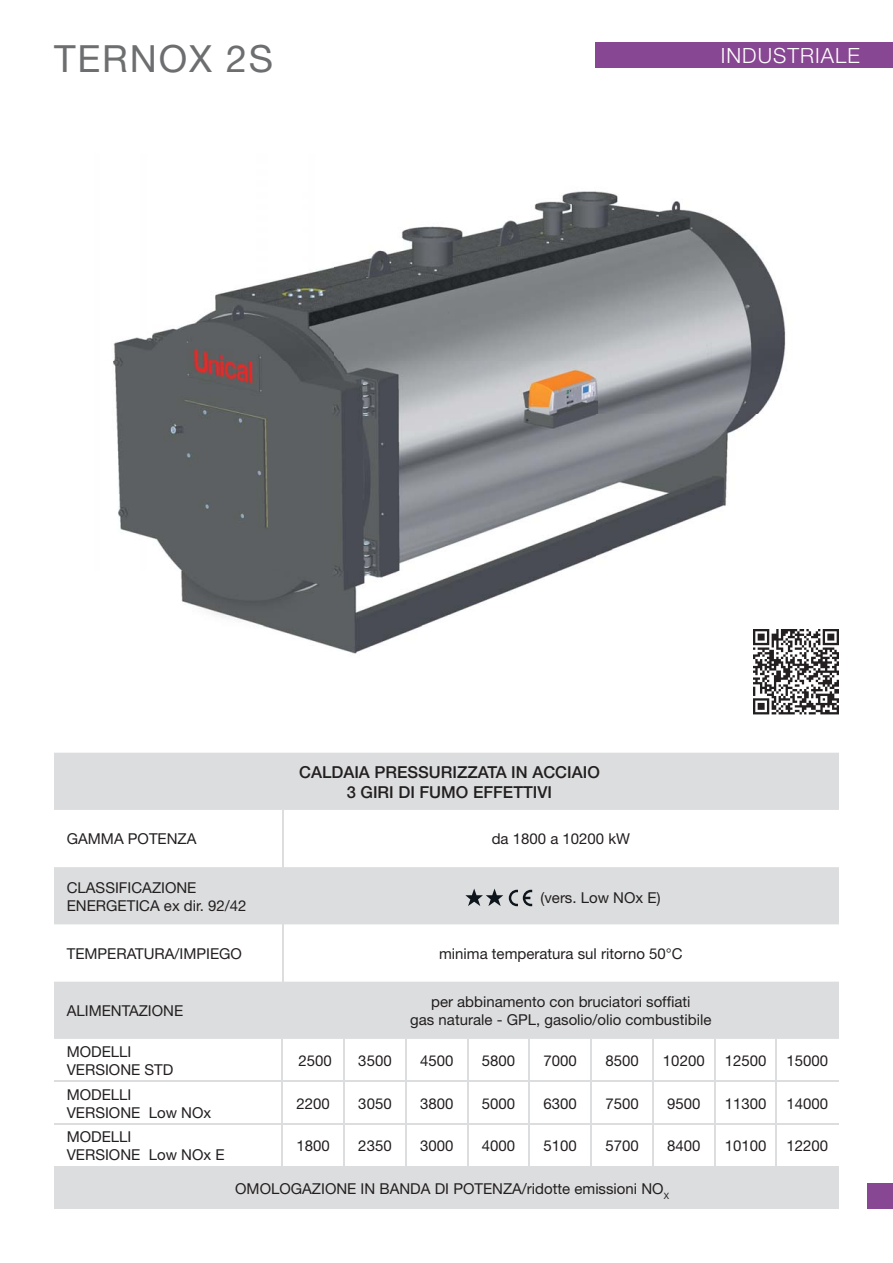
<style>
.page{position:relative;width:893px;height:1263px;background:#fff}
.page>*{position:absolute;margin:0;border:0;box-sizing:border-box;transform-origin:0 0}
.t1{font:37.5px "Helvetica Neue";letter-spacing:.05em;color:#6d6e70}
.t2{font:300 21px "Helvetica Neue";letter-spacing:.05em;color:#fff}
.t3{font:500 16.5px/19.8px "Helvetica Neue";color:#231f20;text-align:center}
.t4{font:15px/18px "Helvetica Neue";color:#231f20}
</style>
<div class="page">
<div style="left:595px;top:42px;width:298px;height:26px;background:#884792"></div>
<svg style="left:54px;top:753px;width:785px;height:286px;fill:#dcddde"></svg>
<hr style="left:282px;top:810px;width:2px;height:57px;background:#dcddde">
<hr style="left:282px;top:924px;width:2px;height:58px;background:#dcddde">
<svg style="left:509px;top:890px;width:23px;height:16px"></svg>
<svg style="left:465px;top:888px;width:38px;height:18px"></svg>
<img style="left:113px;top:191px;width:673px;height:482px">
<div style="left:54px;top:1166px;width:784px;height:43px;background:#dcddde"></div>
<hr style="left:54px;top:1081px;width:784px;height:1px;background:#dcddde">
<hr style="left:54px;top:1123px;width:784px;height:2px;background:#dcddde">
<hr style="left:282px;top:1039px;width:1px;height:42px;background:#dcddde">
<hr style="left:343px;top:1039px;width:2px;height:42px;background:#dcddde">
<hr style="left:405px;top:1039px;width:2px;height:42px;background:#dcddde">
<hr style="left:467px;top:1039px;width:1px;height:42px;background:#dcddde">
<hr style="left:529px;top:1039px;width:1px;height:42px;background:#dcddde">
<hr style="left:590px;top:1039px;width:2px;height:42px;background:#dcddde">
<hr style="left:652px;top:1039px;width:2px;height:42px;background:#dcddde">
<hr style="left:282px;top:1082px;width:1px;height:41px;background:#dcddde">
<hr style="left:343px;top:1082px;width:2px;height:41px;background:#dcddde">
<hr style="left:405px;top:1082px;width:2px;height:41px;background:#dcddde">
<hr style="left:467px;top:1082px;width:1px;height:41px;background:#dcddde">
<hr style="left:529px;top:1082px;width:1px;height:41px;background:#dcddde">
<hr style="left:590px;top:1082px;width:2px;height:41px;background:#dcddde">
<hr style="left:652px;top:1082px;width:2px;height:41px;background:#dcddde">
<hr style="left:282px;top:1125px;width:1px;height:41px;background:#dcddde">
<hr style="left:343px;top:1125px;width:2px;height:41px;background:#dcddde">
<hr style="left:405px;top:1125px;width:2px;height:41px;background:#dcddde">
<hr style="left:467px;top:1125px;width:1px;height:41px;background:#dcddde">
<hr style="left:529px;top:1125px;width:1px;height:41px;background:#dcddde">
<hr style="left:590px;top:1125px;width:2px;height:41px;background:#dcddde">
<hr style="left:652px;top:1125px;width:2px;height:41px;background:#dcddde">
<hr style="left:837px;top:1166px;width:2px;height:43px;background:#dcddde">
<hr style="left:714px;top:1039px;width:1px;height:42px;background:#dcddde">
<hr style="left:776px;top:1039px;width:1px;height:42px;background:#dcddde">
<hr style="left:714px;top:1082px;width:1px;height:41px;background:#dcddde">
<hr style="left:776px;top:1082px;width:1px;height:41px;background:#dcddde">
<hr style="left:714px;top:1125px;width:1px;height:41px;background:#dcddde">
<hr style="left:776px;top:1125px;width:1px;height:41px;background:#dcddde">
<img style="left:754px;top:629px;width:85px;height:85px">
<div style="left:867px;top:1183px;width:26px;height:26px;background:#884792"></div>
<h1 class="t1" style="left:54px;top:45px;width:221px">TERNOX 2S</h1>
<h2 class="t2" style="left:721px;top:48px;width:141px">INDUSTRIALE</h2>
<p class="t3" style="left:299px;top:764px;width:302px">CALDAIA PRESSURIZZATA IN ACCIAIO<br>3 GIRI DI FUMO EFFETTIVI</p>
<p class="t4" style="left:67px;top:832px;width:131px">GAMMA POTENZA</p>
<p class="t4" style="left:492px;top:832px;width:140px">da 1800 a 10200 kW</p>
<p class="t4" style="left:67px;top:880px;width:181px">CLASSIFICAZIONE<br>ENERGETICA ex dir. 92/42</p>
<p class="t4" style="left:541px;top:890px;width:121px">(vers. Low NOx E)</p>
<p class="t4" style="left:67px;top:946px;width:177px">TEMPERATURA/IMPIEGO</p>
<p class="t4" style="left:439px;top:946px;width:245px">minima temperatura sul ritorno 50°C</p>
<p class="t4" style="left:67px;top:1003px;width:118px">ALIMENTAZIONE</p>
<p class="t4" style="left:410px;top:994px;width:303px;text-align:center">per abbinamento con bruciatori soffiati<br>gas naturale - GPL, gasolio/olio combustibile</p>
<p class="t4" style="left:67px;top:1044px;width:108px">MODELLI<br>VERSIONE STD</p>
<p class="t4" style="left:299px;top:1053px;width:35px">2500</p>
<p class="t4" style="left:358px;top:1053px;width:35px">3500</p>
<p class="t4" style="left:420px;top:1053px;width:35px">4500</p>
<p class="t4" style="left:482px;top:1053px;width:35px">5800</p>
<p class="t4" style="left:544px;top:1053px;width:35px">7000</p>
<p class="t4" style="left:605px;top:1053px;width:35px">8500</p>
<p class="t4" style="left:663px;top:1053px;width:43px">10200</p>
<p class="t4" style="left:725px;top:1053px;width:43px">12500</p>
<p class="t4" style="left:786px;top:1053px;width:43px">15000</p>
<p class="t4" style="left:67px;top:1087px;width:146px">MODELLI<br>VERSIONE Low NOx</p>
<p class="t4" style="left:297px;top:1096px;width:35px">2200</p>
<p class="t4" style="left:358px;top:1096px;width:35px">3050</p>
<p class="t4" style="left:420px;top:1096px;width:35px">3800</p>
<p class="t4" style="left:482px;top:1096px;width:35px">5000</p>
<p class="t4" style="left:544px;top:1096px;width:35px">6300</p>
<p class="t4" style="left:605px;top:1096px;width:35px">7500</p>
<p class="t4" style="left:667px;top:1096px;width:35px">9500</p>
<p class="t4" style="left:725px;top:1096px;width:43px">11300</p>
<p class="t4" style="left:786px;top:1096px;width:43px">14000</p>
<p class="t4" style="left:67px;top:1129px;width:159px">MODELLI<br>VERSIONE Low NOx E</p>
<p class="t4" style="left:297px;top:1138px;width:35px">1800</p>
<p class="t4" style="left:358px;top:1138px;width:35px">2350</p>
<p class="t4" style="left:420px;top:1138px;width:35px">3000</p>
<p class="t4" style="left:482px;top:1138px;width:35px">4000</p>
<p class="t4" style="left:544px;top:1138px;width:35px">5100</p>
<p class="t4" style="left:605px;top:1138px;width:35px">5700</p>
<p class="t4" style="left:667px;top:1138px;width:35px">8400</p>
<p class="t4" style="left:725px;top:1138px;width:43px">10100</p>
<p class="t4" style="left:786px;top:1138px;width:43px">12200</p>
<p class="t4" style="left:235px;top:1181px;width:435px">OMOLOGAZIONE IN BANDA DI POTENZA/ridotte emissioni NO<sub>X</sub></p>
</div>
